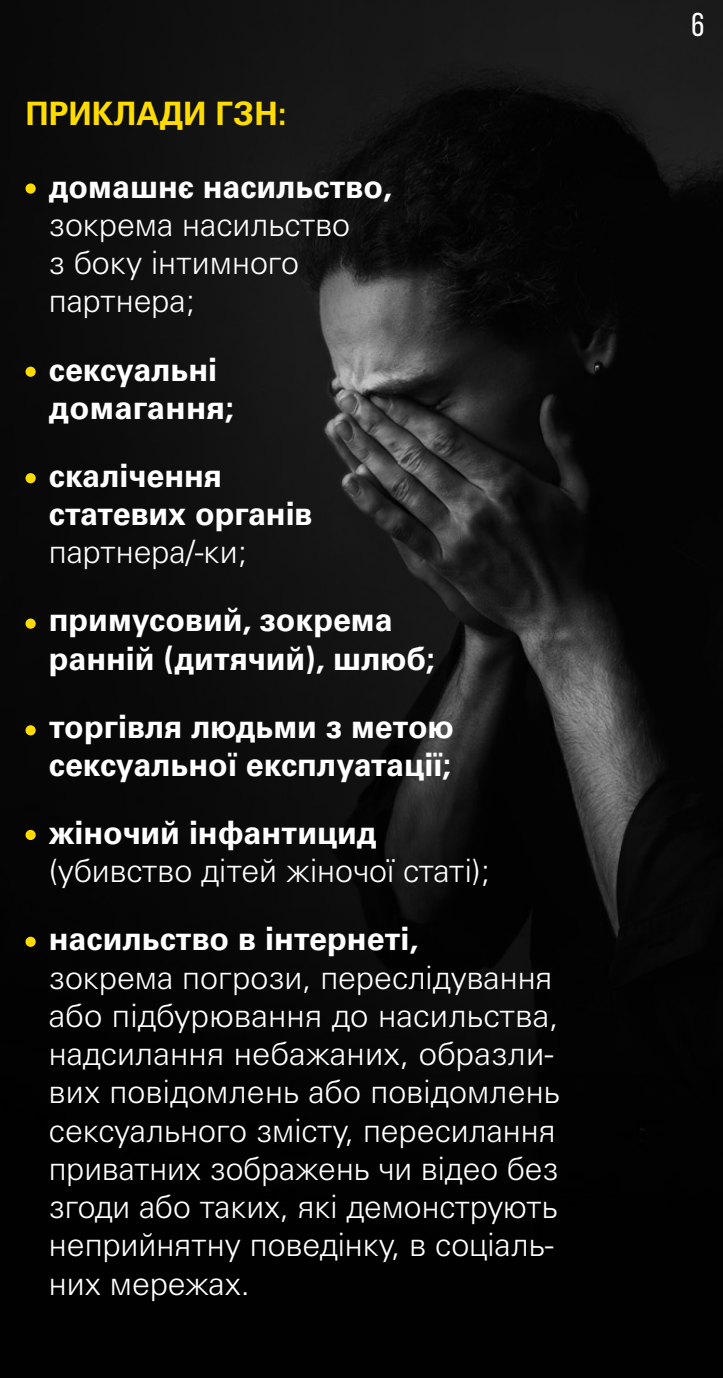
<style>
.page{position:relative;width:723px;height:1378px;background:#fff}
.page>*{position:absolute;margin:0;border:0;box-sizing:border-box;transform-origin:0 0}
.t1{font:33px "Bebas Neue";color:#fff}
.t2{font:300 32.4px/38.4px "Univers LTCYR 45";color:#fff}
.t3{font:700 32.4px/38.4px "Univers LTCYR 65";color:#fff}
.t4{font:700 32.4px "Univers LTCYR 65";color:#ffdc01}
.s1{font-family:"Univers LTCYR 65";font-weight:700}
.s2{font-family:"Univers LTCYR 45";font-weight:300}
</style>
<div class="page">
<img style="left:0;top:0;width:723px;height:1378px">
<div style="left:26px;top:183px;width:10px;height:11px;background:#ffdc01;border-radius:50%"></div>
<div style="left:26px;top:367px;width:10px;height:10px;background:#ffdc01;border-radius:50%"></div>
<div style="left:26px;top:473px;width:10px;height:10px;background:#ffdc01;border-radius:50%"></div>
<div style="left:26px;top:618px;width:10px;height:11px;background:#ffdc01;border-radius:50%"></div>
<div style="left:26px;top:725px;width:10px;height:10px;background:#ffdc01;border-radius:50%"></div>
<div style="left:26px;top:830px;width:10px;height:10px;background:#ffdc01;border-radius:50%"></div>
<div style="left:26px;top:936px;width:10px;height:11px;background:#ffdc01;border-radius:50%"></div>
<p class="t4" style="left:26px;top:91px;width:263px">ПРИКЛАДИ ГЗН:</p>
<p class="t2" style="left:49px;top:166px;width:345px"><span class="s1">домашнє насильство, </span>зокрема насильство<br>з боку інтимного партнера;</p>
<p class="t3" style="left:49px;top:348px;width:187px">сексуальні домагання;</p>
<p class="t3" style="left:49px;top:454px;width:265px">скалічення статевих органів <span class="s2">партнера/-ки;</span></p>
<p class="t3" style="left:49px;top:599px;width:388px">примусовий, зокрема ранній (дитячий), шлюб;</p>
<p class="t3" style="left:49px;top:705px;width:406px">торгівля людьми з метою сексуальної експлуатації;</p>
<p class="t2" style="left:49px;top:812px;width:442px"><span class="s1">жіночий інфантицид </span>(убивство дітей жіночої статі);</p>
<p class="t2" style="left:49px;top:918px;width:513px"><span class="s1">насильство в інтернеті,<br></span>зокрема погрози, переслідування або підбурювання до насильства, надсилання небажаних, образли&shy;вих повідомлень або повідомлень сексуального змісту, пересилання приватних зображень чи відео без згоди або таких, які демонструють неприйнятну поведінку, в соціаль&shy;них мережах.</p>
<p class="t1" style="left:691px;top:7px;width:14px">6</p>
</div>
